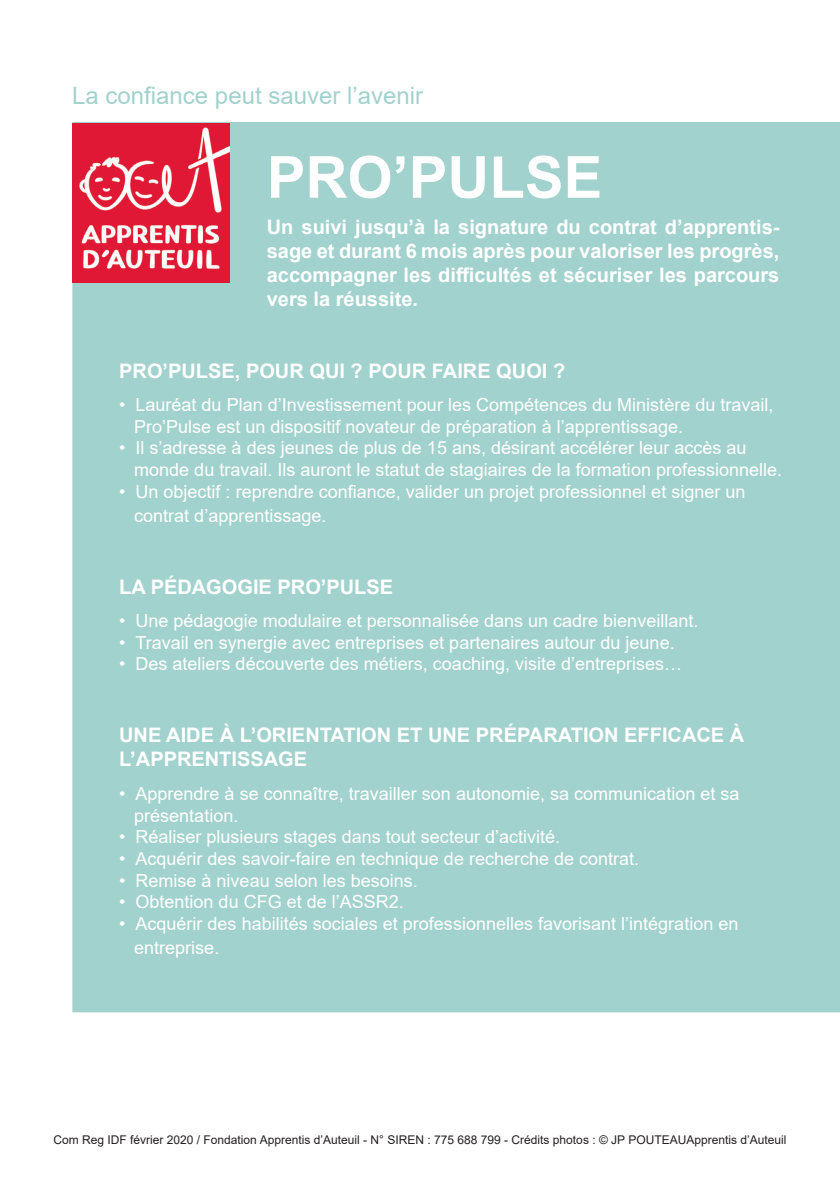
<style>
.page{position:relative;width:840px;height:1191px;background:#fff}
.page>*{position:absolute;margin:0;border:0;box-sizing:border-box;transform-origin:0 0}
.t1{font:700 58px "Arial";color:#fff}
.t2{font:24px "Arial";color:#a2d2cd}
.t3{font:700 20px/24px "Arial";color:#fff;text-align:justify}
.t4{font:18px "Arial";color:#fff}
.t5{font:12px "Arial";color:#231f20}
</style>
<div class="page">
<div style="left:73px;top:123px;width:765px;height:888px;background:#a2d2cd"></div>
<img style="left:72px;top:123px;width:158px;height:159px">
<p class="t2" style="left:72px;top:79px;width:352px">La confiance peut sauver l’avenir</p>
<p class="t1" style="left:266px;top:136px;width:337px">PRO’PULSE</p>
<p class="t3" style="left:266px;top:215px;width:514px">Un suivi jusqu’à la signature du contrat d’apprentis&shy;sage et durant 6 mois après pour valoriser les progrès, accompagner les difficultés et sécuriser les parcours vers la réussite.</p>
<p class="t3" style="left:119px;top:359px;width:447px">PRO’PULSE, POUR QUI ? POUR FAIRE QUOI ?</p>
<p class="t4" style="left:119px;top:392px;width:655px">• Lauréat du Plan d’Investissement pour les Compétences du Ministère du travail,</p>
<p class="t4" style="left:134px;top:414px;width:550px">Pro’Pulse est un dispositif novateur de préparation à l’apprentissage.</p>
<p class="t4" style="left:119px;top:435px;width:628px">• Il s’adresse à des jeunes de plus de 15 ans, désirant accélérer leur accès au</p>
<p class="t4" style="left:134px;top:457px;width:649px">monde du travail. Ils auront le statut de stagiaires de la formation professionnelle.</p>
<p class="t4" style="left:119px;top:479px;width:627px">• Un objectif : reprendre confiance, valider un projet professionnel et signer un</p>
<p class="t4" style="left:134px;top:503px;width:194px">contrat d’apprentissage.</p>
<p class="t3" style="left:119px;top:575px;width:275px">LA PÉDAGOGIE PRO’PULSE</p>
<p class="t4" style="left:119px;top:608px;width:580px">• Une pédagogie modulaire et personnalisée dans un cadre bienveillant.</p>
<p class="t4" style="left:119px;top:630px;width:556px">• Travail en synergie avec entreprises et partenaires autour du jeune.</p>
<p class="t4" style="left:119px;top:651px;width:564px">• Des ateliers découverte des métiers, coaching, visite d’entreprises…</p>
<p class="t3" style="left:119px;top:723px;width:626px">UNE AIDE À L’ORIENTATION ET UNE PRÉPARATION EFFICACE À<br>L’APPRENTISSAGE</p>
<p class="t4" style="left:119px;top:781px;width:621px">• Apprendre à se connaître, travailler son autonomie, sa communication et sa</p>
<p class="t4" style="left:134px;top:803px;width:106px">présentation.</p>
<p class="t4" style="left:119px;top:824px;width:442px">• Réaliser plusieurs stages dans tout secteur d’activité.</p>
<p class="t4" style="left:119px;top:846px;width:521px">• Acquérir des savoir-faire en technique de recherche de contrat.</p>
<p class="t4" style="left:119px;top:867px;width:300px">• Remise à niveau selon les besoins.</p>
<p class="t4" style="left:119px;top:889px;width:286px">• Obtention du CFG et de l’ASSR2.</p>
<p class="t4" style="left:119px;top:911px;width:620px">• Acquérir des habilités sociales et professionnelles favorisant l’intégration en</p>
<p class="t4" style="left:134px;top:935px;width:87px">entreprise.</p>
<p class="t5" style="left:53px;top:1131px;width:734px">Com Reg IDF février 2020 / Fondation Apprentis d’Auteuil - N° SIREN : 775 688 799 - Crédits photos : © JP POUTEAUApprentis d’Auteuil</p>
</div>
